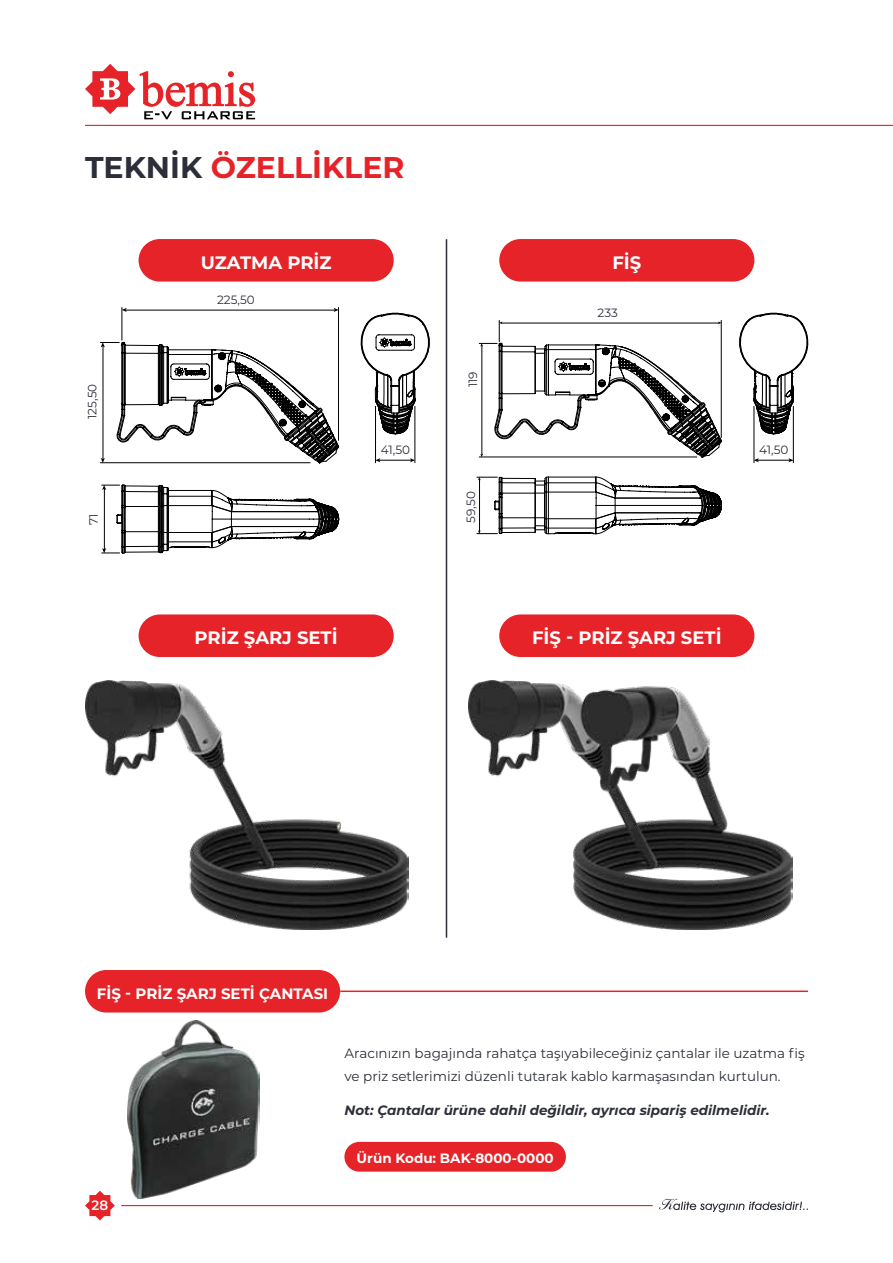
<style>
.page{position:relative;width:893px;height:1263px;background:#fff}
.page>*{position:absolute;margin:0;border:0;box-sizing:border-box;transform-origin:0 0}
.t1{font:700 30px "Montserrat";color:#e52328}
.t2{font:700 18px "Montserrat";color:#fff}
.t3{font:700 15px "Montserrat";color:#fff}
.t4{font:13.5px/23.2px "Montserrat";color:#2c2e3a}
.t5{font:italic 700 13.5px "Montserrat";color:#2c2e3a}
.t6{font:700 13.5px "Montserrat";color:#fff}
.t7{font:600 13.5px "Montserrat";color:#fff}
.t8{font:12px "Montserrat";color:#2c2e3a}
.s1{color:#2c2e3a}
</style>
<div class="page">
<svg style="left:85px;top:1191px;width:30px;height:29px"></svg>
<hr style="left:121px;top:1205px;width:532px;height:1px;background:#e52328">
<hr style="left:85px;top:125px;width:808px;height:1px;background:#e52328">
<svg style="left:659px;top:1199px;width:149px;height:13px"></svg>
<svg style="left:85px;top:64px;width:170px;height:55px"></svg>
<div style="left:344px;top:1142px;width:222px;height:30px;background:#e52328;border-radius:15px"></div>
<img style="left:469px;top:681px;width:323px;height:248px">
<img style="left:85px;top:681px;width:323px;height:248px">
<svg style="left:102px;top:485px;width:237px;height:69px"></svg>
<hr style="left:125px;top:310px;width:210px;height:1px;background:#000">
<svg style="left:123px;top:308px;width:4px;height:4px"></svg>
<svg style="left:334px;top:308px;width:4px;height:4px"></svg>
<hr style="left:122px;top:307px;width:1px;height:33px;background:#000">
<hr style="left:338px;top:307px;width:1px;height:133px;background:#000">
<svg style="left:100px;top:342px;width:239px;height:121px"></svg>
<svg style="left:360px;top:313px;width:70px;height:121px"></svg>
<hr style="left:379px;top:460px;width:32px;height:1px;background:#000">
<svg style="left:376px;top:458px;width:4px;height:4px"></svg>
<svg style="left:410px;top:458px;width:4px;height:4px"></svg>
<hr style="left:375px;top:406px;width:1px;height:57px;background:#000">
<hr style="left:414px;top:406px;width:1px;height:57px;background:#000">
<div style="left:139px;top:239px;width:255px;height:43px;background:#e52328;border-radius:21px"></div>
<div style="left:499px;top:239px;width:255px;height:43px;background:#e52328;border-radius:21px"></div>
<div style="left:499px;top:614px;width:255px;height:43px;background:#e52328;border-radius:21px"></div>
<div style="left:85px;top:970px;width:255px;height:42px;background:#e52328;border-radius:21px"></div>
<div style="left:139px;top:614px;width:255px;height:43px;background:#e52328;border-radius:21px"></div>
<svg style="left:739px;top:313px;width:70px;height:121px"></svg>
<hr style="left:758px;top:460px;width:32px;height:1px;background:#000">
<svg style="left:755px;top:458px;width:4px;height:4px"></svg>
<svg style="left:788px;top:458px;width:5px;height:4px"></svg>
<hr style="left:754px;top:406px;width:1px;height:57px;background:#000">
<hr style="left:793px;top:406px;width:1px;height:57px;background:#000">
<svg style="left:479px;top:320px;width:243px;height:138px"></svg>
<svg style="left:477px;top:477px;width:245px;height:57px"></svg>
<hr style="left:446px;top:239px;width:1px;height:699px;background:#2c2e3a">
<hr style="left:340px;top:990px;width:468px;height:2px;background:#e52328">
<img style="left:128px;top:1020px;width:131px;height:179px">
<h1 class="t1" style="left:85px;top:146px;width:321px"><span class="s1">TEKNİK</span> ÖZELLİKLER</h1>
<h2 class="t2" style="left:201px;top:250px;width:132px">UZATMA PRİZ</h2>
<h2 class="t2" style="left:612px;top:250px;width:30px">FİŞ</h2>
<p class="t8" style="left:84px;top:419px;width:37px;rotate:-90deg">125,50</p>
<p class="t8" style="left:85px;top:525px;width:13px;rotate:-90deg">71</p>
<p class="t8" style="left:217px;top:291px;width:39px">225,50</p>
<p class="t8" style="left:381px;top:442px;width:31px">41,50</p>
<h2 class="t2" style="left:195px;top:625px;width:145px">PRİZ ŞARJ SETİ</h2>
<p class="t8" style="left:465px;top:387px;width:17px;rotate:-90deg">119</p>
<p class="t8" style="left:463px;top:522px;width:33px;rotate:-90deg">59,50</p>
<p class="t8" style="left:598px;top:304px;width:22px">233</p>
<p class="t8" style="left:759px;top:442px;width:31px">41,50</p>
<h2 class="t2" style="left:532px;top:625px;width:191px">FİŞ - PRİZ ŞARJ SETİ</h2>
<p class="t3" style="left:97px;top:982px;width:233px">FİŞ - PRİZ ŞARJ SETİ ÇANTASI</p>
<p class="t7" style="left:92px;top:1195px;width:18px">28</p>
<p class="t4" style="left:344px;top:1041px;width:462px">Aracınızın bagajında rahatça taşıyabileceğiniz çantalar ile uzatma fiş ve priz setlerimizi düzenli tutarak kablo karmaşasından kurtulun.</p>
<p class="t5" style="left:344px;top:1100px;width:427px">Not: Çantalar ürüne dahil değildir, ayrıca sipariş edilmelidir.</p>
<p class="t6" style="left:357px;top:1149px;width:199px">Ürün Kodu: BAK-8000-0000</p>
</div>
